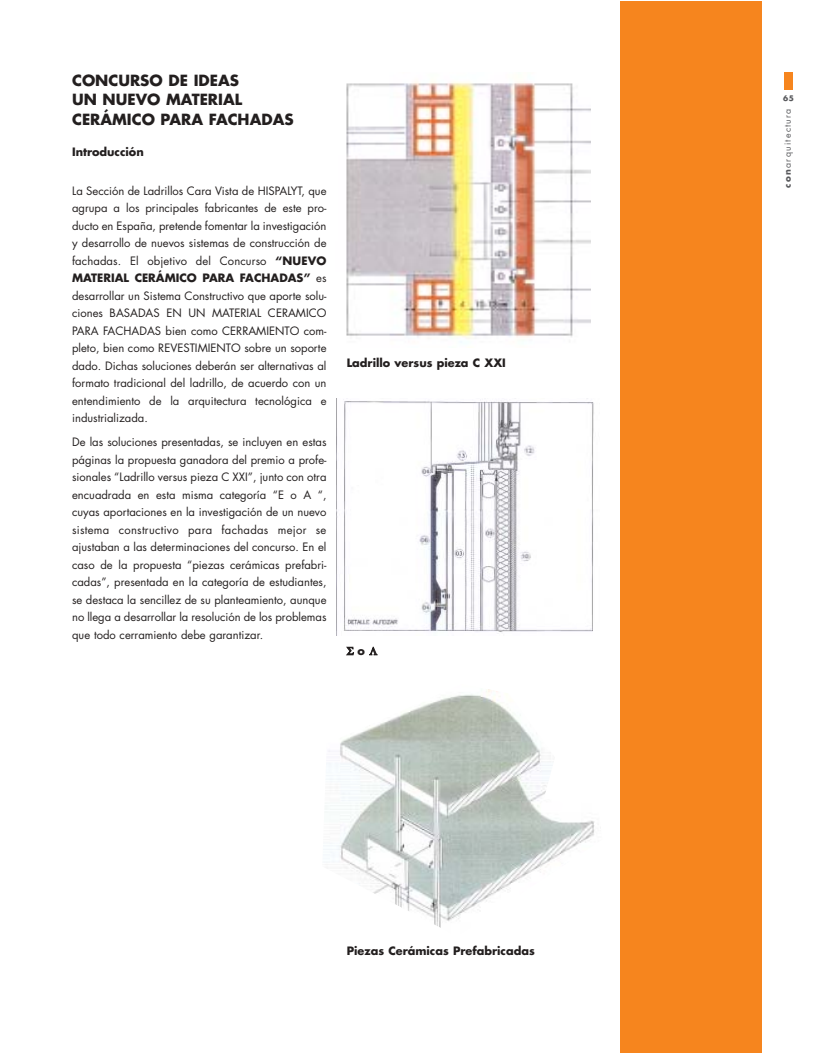
<style>
.page{position:relative;width:815px;height:1053px;background:#fff}
.page>*{position:absolute;margin:0;border:0;box-sizing:border-box;transform-origin:0 0}
.t1{font:700 15px/19.5px "Futura";color:#231f1f}
.t2{font:11.25px/17.5px "Futura";color:#231f1f;text-align:justify}
.t3{font:700 11.25px "Futura";color:#231f1f}
.t4{font:8.75px "Futura";letter-spacing:.15em;color:#57585b}
.t5{font:700 7.5px "Futura";color:#57585b}
.s1{font-weight:700}
</style>
<div class="page">
<div style="left:784px;top:72px;width:9px;height:18px;background:#f6851e"></div>
<div style="left:620px;top:1px;width:142px;height:1051px;background:#f6851e"></div>
<img style="left:346px;top:81px;width:244px;height:262px">
<img style="left:337px;top:398px;width:257px;height:234px">
<img style="left:323px;top:689px;width:272px;height:239px">
<h1 class="t1" style="left:72px;top:72px;width:223px">CONCURSO DE IDEAS<br>UN NUEVO MATERIAL<br>CERÁMICO PARA FACHADAS</h1>
<p class="t3" style="left:72px;top:147px;width:73px">Introducción</p>
<p class="t2" style="left:72px;top:183px;width:256px">La Sección de Ladrillos Cara Vista de HISPALYT, que agrupa a los principales fabricantes de este pro&shy;ducto en España, pretende fomentar la investigación y desarrollo de nuevos sistemas de construcción de fachadas. El objetivo del Concurso <span class="s1">“NUEVO MATERIAL CERÁMICO PARA FACHADAS”</span> es desarrollar un Sistema Constructivo que aporte solu&shy;ciones BASADAS EN UN MATERIAL CERAMICO PARA FACHADAS bien como CERRAMIENTO com&shy;pleto, bien como REVESTIMIENTO sobre un soporte dado. Dichas soluciones deberán ser alternativas al formato tradicional del ladrillo, de acuerdo con un entendimiento de la arquitectura tecnológica e industrializada.</p>
<p class="t2" style="left:72px;top:434px;width:256px">De las soluciones presentadas, se incluyen en estas páginas la propuesta ganadora del premio a profe&shy;sionales “Ladrillo versus pieza C XXI”, junto con otra encuadrada en esta misma categoría “E o A “, cuyas aportaciones en la investigación de un nuevo sistema constructivo para fachadas mejor se ajustaban a las determinaciones del concurso. En el caso de la propuesta “piezas cerámicas prefabri&shy;cadas”, presentada en la categoría de estudiantes, se destaca la sencillez de su planteamiento, aunque no llega a desarrollar la resolución de los problemas que todo cerramiento debe garantizar.</p>
<p class="t3" style="left:347px;top:358px;width:161px">Ladrillo versus pieza C XXI</p>
<p class="t3" style="left:358px;top:645px;width:9px">o</p>
<p class="t3" style="left:347px;top:945px;width:190px">Piezas Cerámicas Prefabricadas</p>
<p class="t5" style="left:783px;top:95px;width:12px">65</p>
<p class="t4" style="left:784px;top:188px;width:81px;rotate:-90deg"><span class="s1">con</span>arquitectura</p>
</div>
